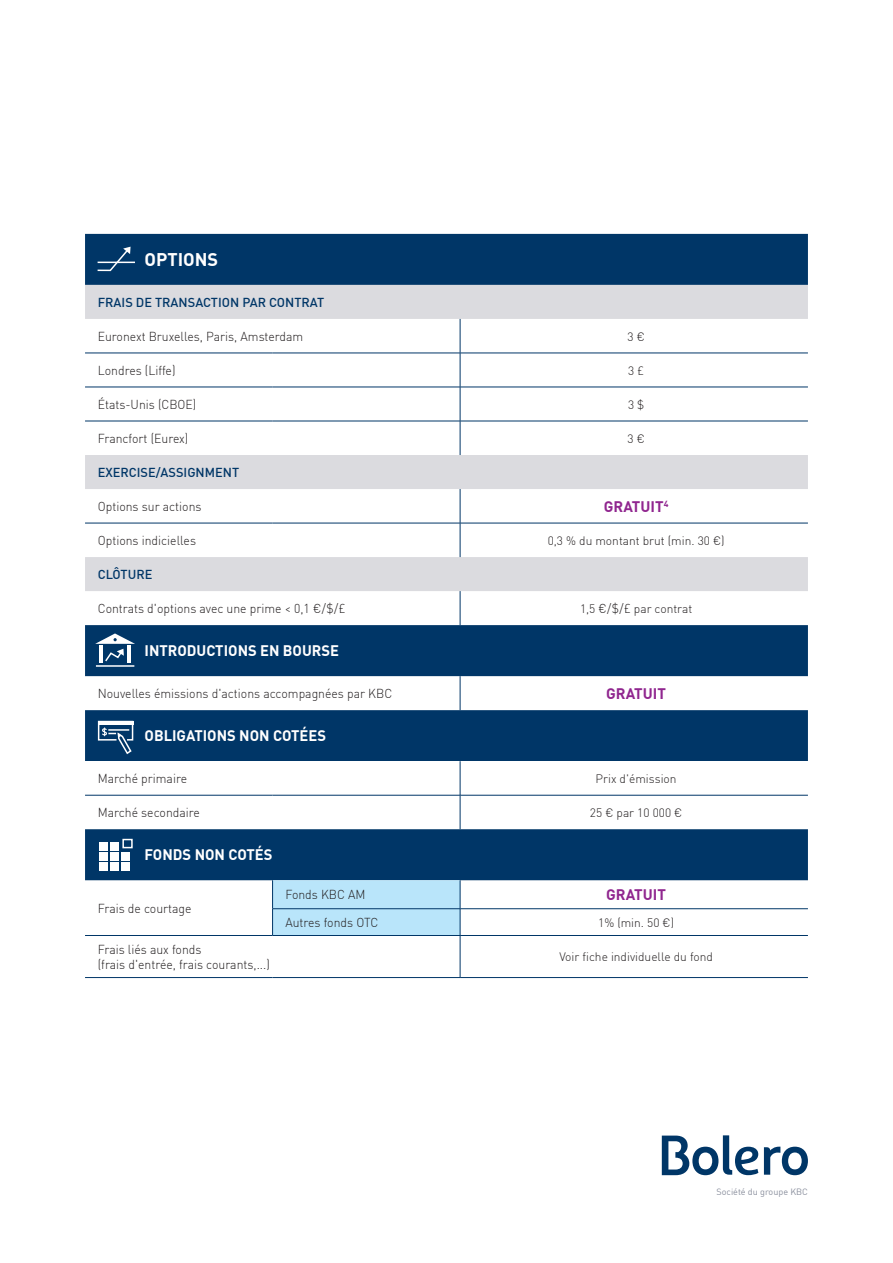
<style>
.page{position:relative;width:893px;height:1263px;background:#fff}
.page>*{position:absolute;margin:0;border:0;box-sizing:border-box;transform-origin:0 0}
.t1{font:700 18px "DIN Offc";color:#fff}
.t2{font:700 15px "DIN Offc";color:#fff}
.Body_tabel{font:700 15px "DIN Offc";color:#90268f}
.text_body_table{font:300 12.75px "DIN Offc";color:#231f20;scale:.96 1}
.t3{font:500 12.75px "DIN Offc";color:#003667}
.Body_tabel-2{font:300 12px "DIN Offc";color:#231f20}
.t4{font:9px "DIN Offc";color:#8a8f9d}
.s1{font-size:12.75px}
</style>
<div class="page">
<svg style="left:764px;top:1146px;width:44px;height:29px"></svg>
<svg style="left:662px;top:1135px;width:96px;height:40px"></svg>
<svg style="left:85px;top:234px;width:723px;height:646px;fill:#003667"></svg>
<svg style="left:85px;top:285px;width:723px;height:306px"></svg>
<div style="left:85px;top:761px;width:375px;height:34px;background:#fff"></div>
<div style="left:460px;top:761px;width:348px;height:34px;background:#fff"></div>
<hr style="left:85px;top:421px;width:188px;height:1px;background:#003667">
<hr style="left:273px;top:421px;width:187px;height:1px;background:#003667">
<hr style="left:460px;top:421px;width:348px;height:1px;background:#003667">
<hr style="left:85px;top:523px;width:188px;height:1px;background:#003667">
<hr style="left:273px;top:523px;width:187px;height:1px;background:#003667">
<hr style="left:460px;top:523px;width:348px;height:1px;background:#003667">
<hr style="left:85px;top:387px;width:188px;height:1px;background:#003667">
<hr style="left:273px;top:387px;width:187px;height:1px;background:#003667">
<hr style="left:460px;top:387px;width:348px;height:1px;background:#003667">
<hr style="left:85px;top:795px;width:188px;height:1px;background:#003667">
<hr style="left:273px;top:795px;width:187px;height:1px;background:#003667">
<hr style="left:460px;top:795px;width:348px;height:1px;background:#003667">
<hr style="left:460px;top:977px;width:348px;height:1px;background:#003667">
<hr style="left:460px;top:319px;width:1px;height:34px;background:#003667">
<hr style="left:460px;top:387px;width:1px;height:34px;background:#003667">
<hr style="left:460px;top:421px;width:1px;height:34px;background:#003667">
<hr style="left:460px;top:489px;width:1px;height:34px;background:#003667">
<hr style="left:460px;top:523px;width:1px;height:34px;background:#003667">
<hr style="left:460px;top:591px;width:1px;height:34px;background:#003667">
<hr style="left:460px;top:795px;width:1px;height:34px;background:#003667">
<hr style="left:85px;top:353px;width:188px;height:1px;background:#003667">
<hr style="left:273px;top:353px;width:187px;height:1px;background:#003667">
<hr style="left:460px;top:353px;width:348px;height:1px;background:#003667">
<hr style="left:460px;top:353px;width:1px;height:34px;background:#003667">
<hr style="left:460px;top:676px;width:1px;height:34px;background:#003667">
<svg style="left:272px;top:880px;width:189px;height:55px;background:#b3dff5"></svg>
<hr style="left:460px;top:761px;width:1px;height:34px;background:#003667">
<hr style="left:460px;top:908px;width:348px;height:1px;background:#003667">
<hr style="left:460px;top:935px;width:348px;height:1px;background:#003667">
<hr style="left:85px;top:935px;width:188px;height:1px;background:#003667">
<hr style="left:273px;top:935px;width:187px;height:1px;background:#003667">
<hr style="left:460px;top:936px;width:1px;height:41px;background:#003667">
<hr style="left:85px;top:977px;width:188px;height:1px;background:#003667">
<hr style="left:273px;top:977px;width:187px;height:1px;background:#003667">
<hr style="left:98px;top:262px;width:37px;height:1px;background:#fff">
<svg style="left:96px;top:247px;width:35px;height:25px"></svg>
<hr style="left:96px;top:665px;width:38px;height:2px;background:#fff">
<svg style="left:95px;top:633px;width:40px;height:30px"></svg>
<svg style="left:97px;top:720px;width:37px;height:35px"></svg>
<hr style="left:108px;top:729px;width:21px;height:2px;background:#fff">
<div style="left:99px;top:863px;width:8px;height:8px;background:#fff"></div>
<div style="left:110px;top:863px;width:8px;height:8px;background:#fff"></div>
<div style="left:121px;top:863px;width:9px;height:8px;background:#fff"></div>
<div style="left:121px;top:853px;width:9px;height:8px;background:#fff"></div>
<div style="left:110px;top:853px;width:8px;height:8px;background:#fff"></div>
<div style="left:99px;top:853px;width:8px;height:8px;background:#fff"></div>
<div style="left:99px;top:842px;width:8px;height:8px;background:#fff"></div>
<div style="left:110px;top:842px;width:8px;height:8px;background:#fff"></div>
<div style="left:122px;top:839px;width:11px;height:9px;border:2px solid #fff"></div>
<p class="t1" style="left:145px;top:248px;width:75px">OPTIONS</p>
<p class="t3" style="left:98px;top:294px;width:228px">FRAIS DE TRANSACTION PAR CONTRAT</p>
<p class="text_body_table" style="left:98px;top:328px;width:216px">Euronext Bruxelles, Paris, Amsterdam</p>
<p class="Body_tabel-2" style="left:627px;top:329px;width:19px">3 €</p>
<p class="text_body_table" style="left:98px;top:362px;width:82px">Londres (Liffe)</p>
<p class="Body_tabel-2" style="left:628px;top:363px;width:17px">3 £</p>
<p class="text_body_table" style="left:98px;top:396px;width:104px">États-Unis (CBOE)</p>
<p class="Body_tabel-2" style="left:628px;top:397px;width:18px">3 $</p>
<p class="text_body_table" style="left:98px;top:430px;width:96px">Francfort (Eurex)</p>
<p class="Body_tabel-2" style="left:627px;top:431px;width:19px">3 €</p>
<p class="t3" style="left:98px;top:464px;width:143px">EXERCISE/ASSIGNMENT</p>
<p class="text_body_table" style="left:98px;top:498px;width:110px">Options sur actions</p>
<p class="Body_tabel" style="left:604px;top:496px;width:66px">GRATUIT<sup>4</sup></p>
<p class="text_body_table" style="left:98px;top:532px;width:104px">Options indicielles</p>
<p class="Body_tabel-2" style="left:548px;top:533px;width:178px">0,3 % du montant brut (min. 30 €)</p>
<p class="t3" style="left:98px;top:566px;width:56px">CLÔTURE</p>
<p class="text_body_table" style="left:98px;top:600px;width:259px">Contrats d'options avec une prime &lt; 0,1 €/$/£</p>
<p class="Body_tabel-2" style="left:580px;top:601px;width:114px">1,5 <span class="s1">€/$/£</span> par contrat</p>
<p class="t2" style="left:145px;top:641px;width:196px">INTRODUCTIONS EN BOURSE</p>
<p class="text_body_table" style="left:98px;top:686px;width:308px">Nouvelles émissions d'actions accompagnées par KBC</p>
<p class="Body_tabel" style="left:606px;top:684px;width:61px">GRATUIT</p>
<p class="t2" style="left:145px;top:726px;width:183px">OBLIGATIONS NON COTÉES</p>
<p class="text_body_table" style="left:98px;top:771px;width:94px">Marché primaire</p>
<p class="Body_tabel-2" style="left:596px;top:771px;width:83px">Prix d'émission</p>
<p class="text_body_table" style="left:98px;top:805px;width:108px">Marché secondaire</p>
<p class="Body_tabel-2" style="left:590px;top:805px;width:94px">25 € par 10 000 €</p>
<p class="t2" style="left:145px;top:845px;width:129px">FONDS NON COTÉS</p>
<p class="text_body_table" style="left:98px;top:900px;width:99px">Frais de courtage</p>
<p class="text_body_table" style="left:98px;top:941px;width:110px">Frais liés aux fonds</p>
<p class="text_body_table" style="left:98px;top:956px;width:181px">(frais d'entrée, frais courants,...)</p>
<p class="text_body_table" style="left:285px;top:887px;width:85px">Fonds KBC AM</p>
<p class="Body_tabel" style="left:606px;top:885px;width:61px">GRATUIT</p>
<p class="text_body_table" style="left:285px;top:914px;width:98px">Autres fonds OTC</p>
<p class="Body_tabel-2" style="left:598px;top:915px;width:77px">1% (min. 50 €)</p>
<p class="Body_tabel-2" style="left:559px;top:949px;width:155px">Voir fiche individuelle du fond</p>
<p class="t4" style="left:716px;top:1186px;width:93px">Société du groupe KBC</p>
</div>
